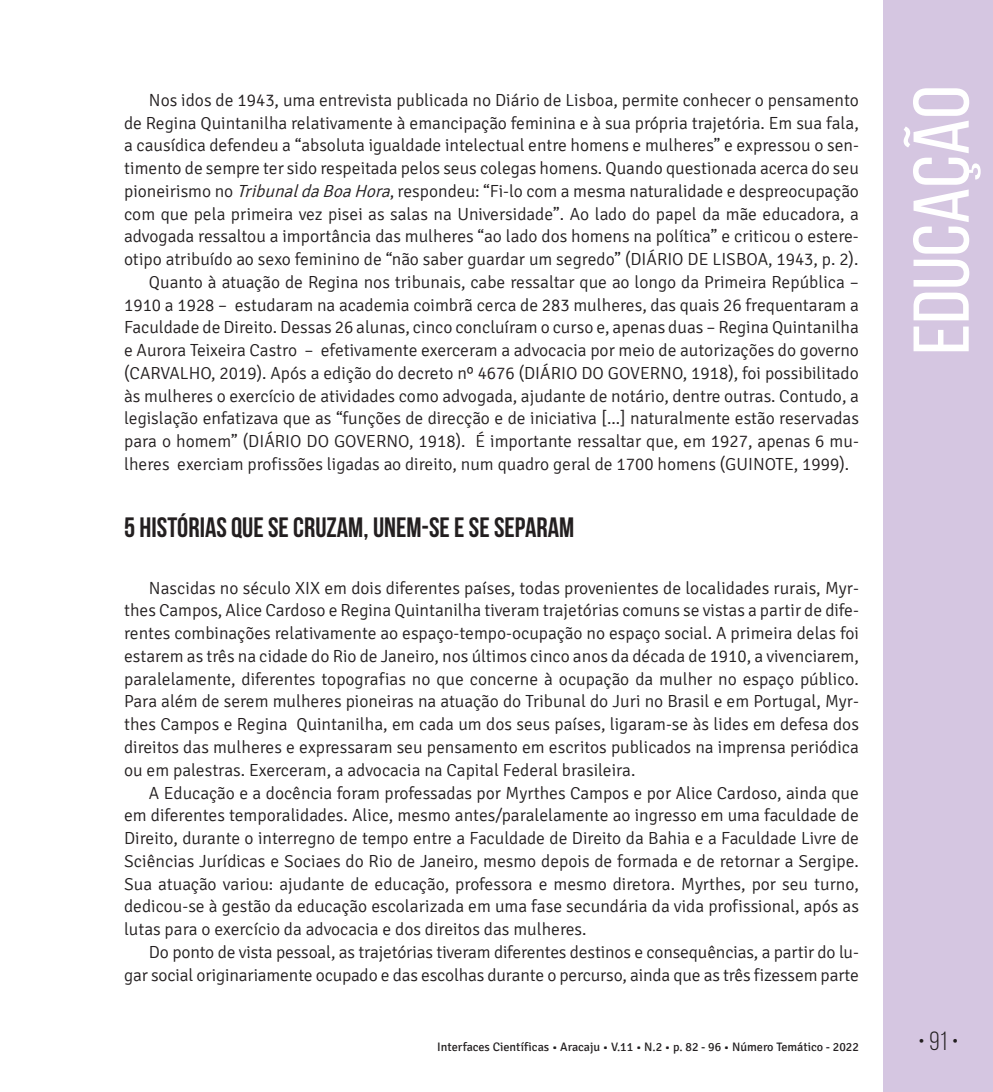
<style>
.page{position:relative;width:993px;height:1092px;background:#fff}
.page>*{position:absolute;margin:0;border:0;box-sizing:border-box;transform-origin:0 0}
.t1{font:78.75px "Bebas Neue";color:#fff;scale:1.09 1}
.t2{font:700 28px "Bebas Neue";color:#231f20}
.t3{font:26.25px "Bebas Neue";color:#231f20}
.t4{font:300 17.5px/22.8px "Signika";color:#231f20;text-align:justify}
.t5{font:12.25px "Signika";color:#231f20}
.s1{font-style:italic}
</style>
<div class="page">
<div style="left:883px;top:0;width:109px;height:1091px;background:#d5c6e1"></div>
<p class="t4" style="left:149px;top:89px;width:711px">Nos idos de 1943, uma entrevista publicada no Diário de Lisboa, permite conhecer o pensamento</p>
<p class="t4" style="left:124px;top:112px;width:736px">de Regina Quintanilha relativamente à emancipação feminina e à sua própria trajetória. Em sua fala,</p>
<p class="t4" style="left:124px;top:134px;width:736px">a causídica defendeu a “absoluta igualdade intelectual entre homens e mulheres” e expressou o sen-</p>
<p class="t4" style="left:124px;top:157px;width:736px">timento de sempre ter sido respeitada pelos seus colegas homens. Quando questionada acerca do seu</p>
<p class="t4" style="left:124px;top:180px;width:736px">pioneirismo no <span class="s1">TribunaldaBoaHora</span>, respondeu: “Fi-lo com a mesma naturalidade e despreocupação</p>
<p class="t4" style="left:124px;top:203px;width:736px">com que pela primeira vez pisei as salas na Universidade”. Ao lado do papel da mãe educadora, a</p>
<p class="t4" style="left:124px;top:225px;width:736px">advogada ressaltou a importância das mulheres “ao lado dos homens na política” e criticou o estere-</p>
<p class="t4" style="left:124px;top:248px;width:735px">otipo atribuído ao sexo feminino de “não saber guardar um segredo” (DIÁRIO DE LISBOA, 1943, p. 2).</p>
<p class="t4" style="left:149px;top:271px;width:711px">Quanto à atuação de Regina nos tribunais, cabe ressaltar que ao longo da Primeira República –</p>
<p class="t4" style="left:124px;top:294px;width:736px">1910 a 1928 – estudaram na academia coimbrã cerca de 283 mulheres, das quais 26 frequentaram a</p>
<p class="t4" style="left:124px;top:316px;width:736px">Faculdade de Direito. Dessas 26 alunas, cinco concluíram o curso e, apenas duas – Regina Quintanilha</p>
<p class="t4" style="left:124px;top:339px;width:736px">e Aurora Teixeira Castro – efetivamente exerceram a advocacia por meio de autorizações do governo</p>
<p class="t4" style="left:124px;top:362px;width:736px">(CARVALHO, 2019). Após a edição do decreto nº 4676 (DIÁRIO DO GOVERNO, 1918), foi possibilitado</p>
<p class="t4" style="left:124px;top:385px;width:736px">às mulheres o exercício de atividades como advogada, ajudante de notário, dentre outras. Contudo, a</p>
<p class="t4" style="left:124px;top:407px;width:736px">legislação enfatizava que as “funções de direcção e de iniciativa [...] naturalmente estão reservadas</p>
<p class="t4" style="left:124px;top:430px;width:736px">para o homem” (DIÁRIO DO GOVERNO, 1918). É importante ressaltar que, em 1927, apenas 6 mu-</p>
<p class="t4" style="left:124px;top:453px;width:726px">lheres exerciam profissões ligadas ao direito, num quadro geral de 1700 homens (GUINOTE, 1999).</p>
<h2 class="t2" style="left:124px;top:512px;width:451px">5 HISTÓRIAS QUE SE CRUZAM, UNEM-SE E SE SEPARAM</h2>
<p class="t4" style="left:124px;top:576px;width:736px;text-indent:25px">Nascidas no século XIX em dois diferentes países, todas provenientes de localidades rurais, Myr&shy;thes Campos, Alice Cardoso e Regina Quintanilha tiveram trajetórias comuns se vistas a partir de dife&shy;rentes combinações relativamente ao espaço-tempo-ocupação no espaço social. A primeira delas foi estarem as três na cidade do Rio de Janeiro, nos últimos cinco anos da década de 1910, a vivenciarem, paralelamente, diferentes topografias no que concerne à ocupação da mulher no espaço público.<br>Para além de serem mulheres pioneiras na atuação do Tribunal do Juri no Brasil e em Portugal, Myr&shy;thes Campos e Regina Quintanilha, em cada um dos seus países, ligaram-se às lides em defesa dos direitos das mulheres e expressaram seu pensamento em escritos publicados na imprensa periódica ou em palestras. Exerceram, a advocacia na Capital Federal brasileira.</p>
<p class="t4" style="left:124px;top:781px;width:736px;text-indent:25px">A Educação e a docência foram professadas por Myrthes Campos e por Alice Cardoso, ainda que em diferentes temporalidades. Alice, mesmo antes/paralelamente ao ingresso em uma faculdade de Direito, durante o interregno de tempo entre a Faculdade de Direito da Bahia e a Faculdade Livre de Sciências Jurídicas e Sociaes do Rio de Janeiro, mesmo depois de formada e de retornar a Sergipe.<br>Sua atuação variou: ajudante de educação, professora e mesmo diretora. Myrthes, por seu turno, dedicou-se à gestão da educação escolarizada em uma fase secundária da vida profissional, após as lutas para o exercício da advocacia e dos direitos das mulheres.</p>
<p class="t4" style="left:124px;top:940px;width:736px;text-align:right">Do ponto de vista pessoal, as trajetórias tiveram diferentes destinos e consequências, a partir do lu&shy;gar social originariamente ocupado e das escolhas durante o percurso, ainda que as três fizessem parte</p>
<h1 class="t1" style="left:898px;top:355px;width:248px;rotate:-90deg">EDUCAÇÃO</h1>
<p class="t5" style="left:437px;top:1040px;width:423px">Interfaces Científicas • Aracaju • V.11 • N.2 • p. 82 - 96 • Número Temático - 2022</p>
<h3 class="t3" style="left:917px;top:1026px;width:42px">• 91 •</h3>
</div>
